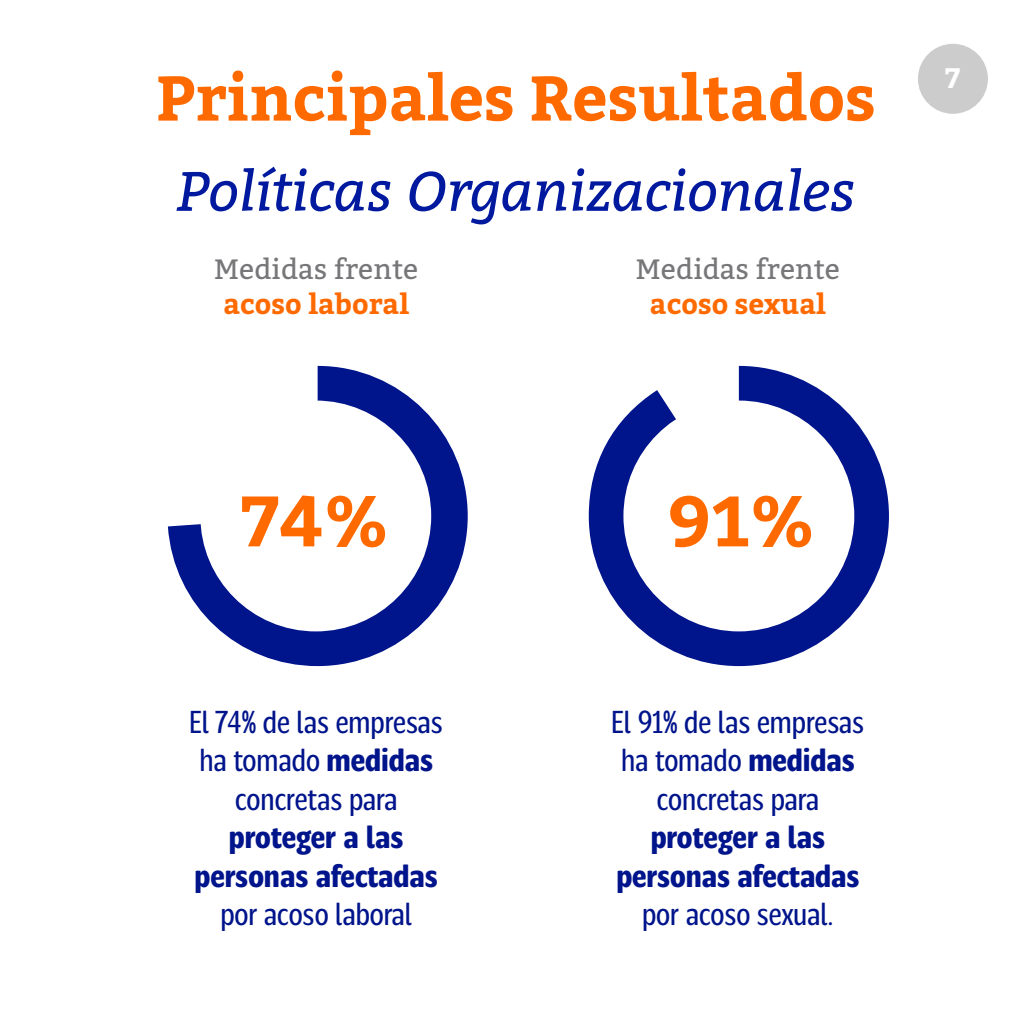
<style>
.page{position:relative;width:1032px;height:1032px;background:#fff}
.page>*{position:absolute;margin:0;border:0;box-sizing:border-box;transform-origin:0 0}
.t1{font:700 70.7px "Bitter";color:#ff6a00}
.t2{font:700 63px "Bitter";color:#ff6a00}
.t3{font:italic 55.65px "Bitter";color:#00199f}
.t4{font:condensed 31.5px/38.5px "Chilena";color:#00148b;text-align:center}
.t5{font:700 condensed 31.5px/38.5px "Chilena";color:#00148b;text-align:center}
.t6{font:28px "Bitter";color:#77777a}
.t7{font:700 28px "Bitter";color:#ff6a00}
.t8{font:700 28px "Bitter";color:#fff}
.s1{font-weight:700}
</style>
<div class="page">
<svg style="left:168px;top:366px;width:300px;height:300px"></svg>
<svg style="left:589px;top:366px;width:300px;height:300px;fill:#00148b"></svg>
<div style="left:200px;top:400px;width:231px;height:231px;background:#fff;border-radius:50%"></div>
<div style="left:623px;top:400px;width:231px;height:231px;background:#fff;border-radius:50%"></div>
<div style="left:918px;top:44px;width:70px;height:70px;background:#cbcccb;border-radius:50%"></div>
<h2 class="t2" style="left:156px;top:50px;width:721px">Principales Resultados</h2>
<h3 class="t3" style="left:177px;top:152px;width:680px">Políticas Organizacionales</h3>
<p class="t6" style="left:214px;top:249px;width:205px">Medidas frente</p>
<p class="t7" style="left:223px;top:282px;width:187px">acoso laboral</p>
<p class="t6" style="left:636px;top:249px;width:205px">Medidas frente</p>
<p class="t7" style="left:650px;top:282px;width:177px">acoso sexual</p>
<p class="t8" style="left:945px;top:56px;width:16px">7</p>
<h1 class="t1" style="left:242px;top:467px;width:150px">74%</h1>
<p class="t4" style="left:190px;top:700px;width:255px">El 74% de las empresas ha tomado <span class="s1">medidas </span>concretas para</p>
<p class="t5" style="left:195px;top:816px;width:245px">proteger a las personas afectadas</p>
<p class="t4" style="left:220px;top:893px;width:193px">por acoso laboral</p>
<h1 class="t1" style="left:668px;top:467px;width:149px">91%</h1>
<p class="t4" style="left:611px;top:700px;width:254px">El 91% de las empresas ha tomado <span class="s1">medidas </span>concretas para</p>
<p class="t5" style="left:616px;top:816px;width:245px">proteger a las personas afectadas</p>
<p class="t4" style="left:642px;top:893px;width:193px">por acoso sexual.</p>
</div>
